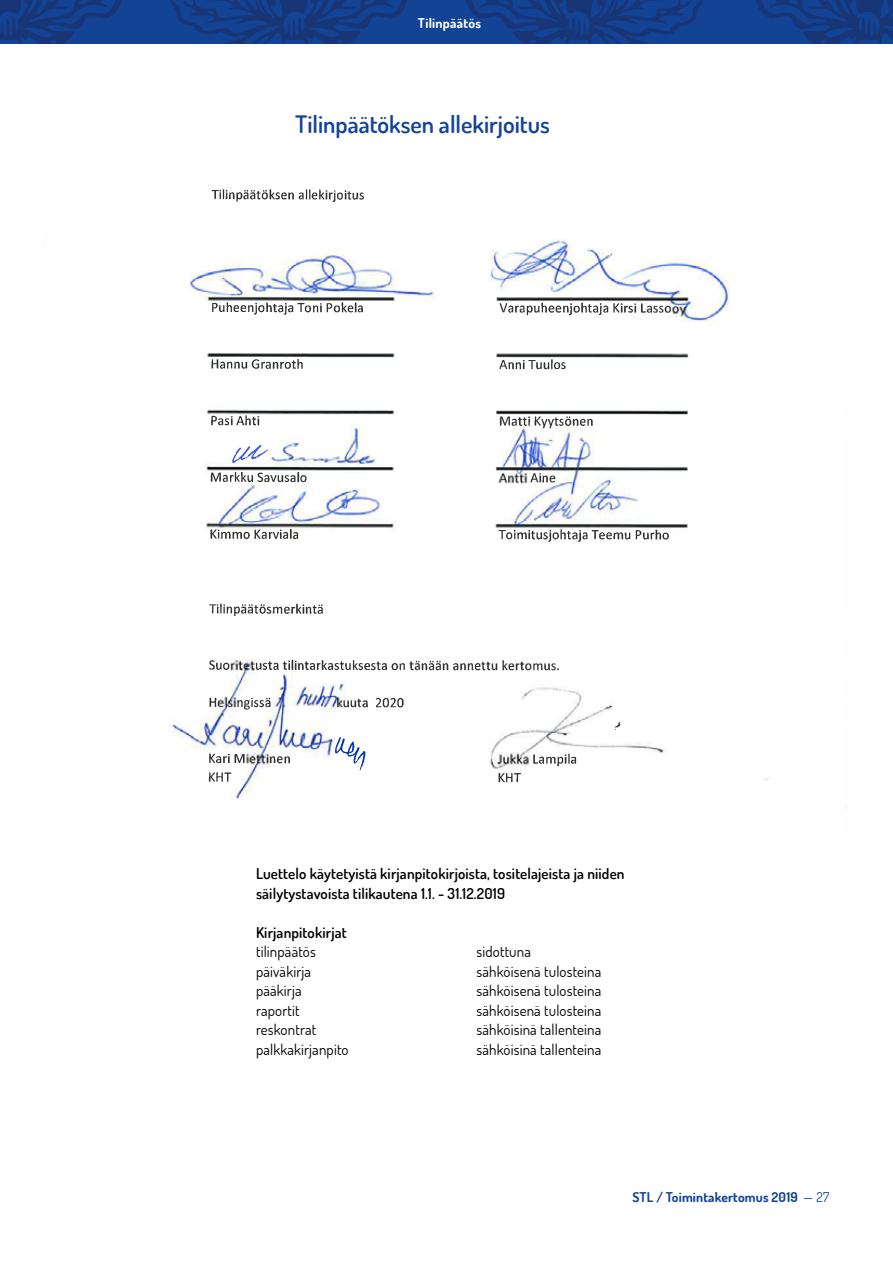
<style>
.page{position:relative;width:893px;height:1263px;background:#fff}
.page>*{position:absolute;margin:0;border:0;box-sizing:border-box;transform-origin:0 0}
.t1{font:600 24px "Dosis";color:#134395}
.t2{font:15px "Dosis";letter-spacing:.01em;color:#000}
.t3{font:600 15px/19.5px "Dosis";letter-spacing:.01em;color:#000}
.t4{font:700 13.5px "Dosis";letter-spacing:.01em;color:#134395}
.t5{font:700 13.5px "Dosis";letter-spacing:.02em;color:#fff}
.s1{font-weight:400}
</style>
<div class="page">
<svg style="left:0;top:0;width:893px;height:44px;background:#143e8a"></svg>
<img style="left:205px;top:189px;width:525px;height:611px">
<img style="left:231px;top:446px;width:37px;height:18px">
<img style="left:335px;top:737px;width:31px;height:34px">
<p class="t5" style="left:418px;top:14px;width:65px">Tilinpäätös</p>
<h1 class="t1" style="left:295px;top:109px;width:256px">Tilinpäätöksen allekirjoitus</h1>
<p class="t3" style="left:256px;top:864px;width:370px">Luettelo käytetyistä kirjanpitokirjoista, tositelajeista ja niiden säilytystavoista tilikautena 1.1. - 31.12.2019</p>
<p class="t3" style="left:256px;top:922px;width:92px">Kirjanpitokirjat</p>
<p class="t2" style="left:256px;top:942px;width:61px">tilinpäätös</p>
<p class="t2" style="left:477px;top:942px;width:56px">sidottuna</p>
<p class="t2" style="left:256px;top:962px;width:57px">päiväkirja</p>
<p class="t2" style="left:477px;top:962px;width:126px">sähköisenä tulosteina</p>
<p class="t2" style="left:256px;top:981px;width:47px">pääkirja</p>
<p class="t2" style="left:477px;top:981px;width:126px">sähköisenä tulosteina</p>
<p class="t2" style="left:256px;top:1001px;width:45px">raportit</p>
<p class="t2" style="left:477px;top:1001px;width:126px">sähköisenä tulosteina</p>
<p class="t2" style="left:256px;top:1020px;width:62px">reskontrat</p>
<p class="t2" style="left:477px;top:1020px;width:126px">sähköisinä tallenteina</p>
<p class="t2" style="left:256px;top:1040px;width:94px">palkkakirjanpito</p>
<p class="t2" style="left:477px;top:1040px;width:126px">sähköisinä tallenteina</p>
<p class="t4" style="left:632px;top:1189px;width:198px">STL / Toimintakertomus 2019 <span class="s1">— 27</span></p>
</div>
